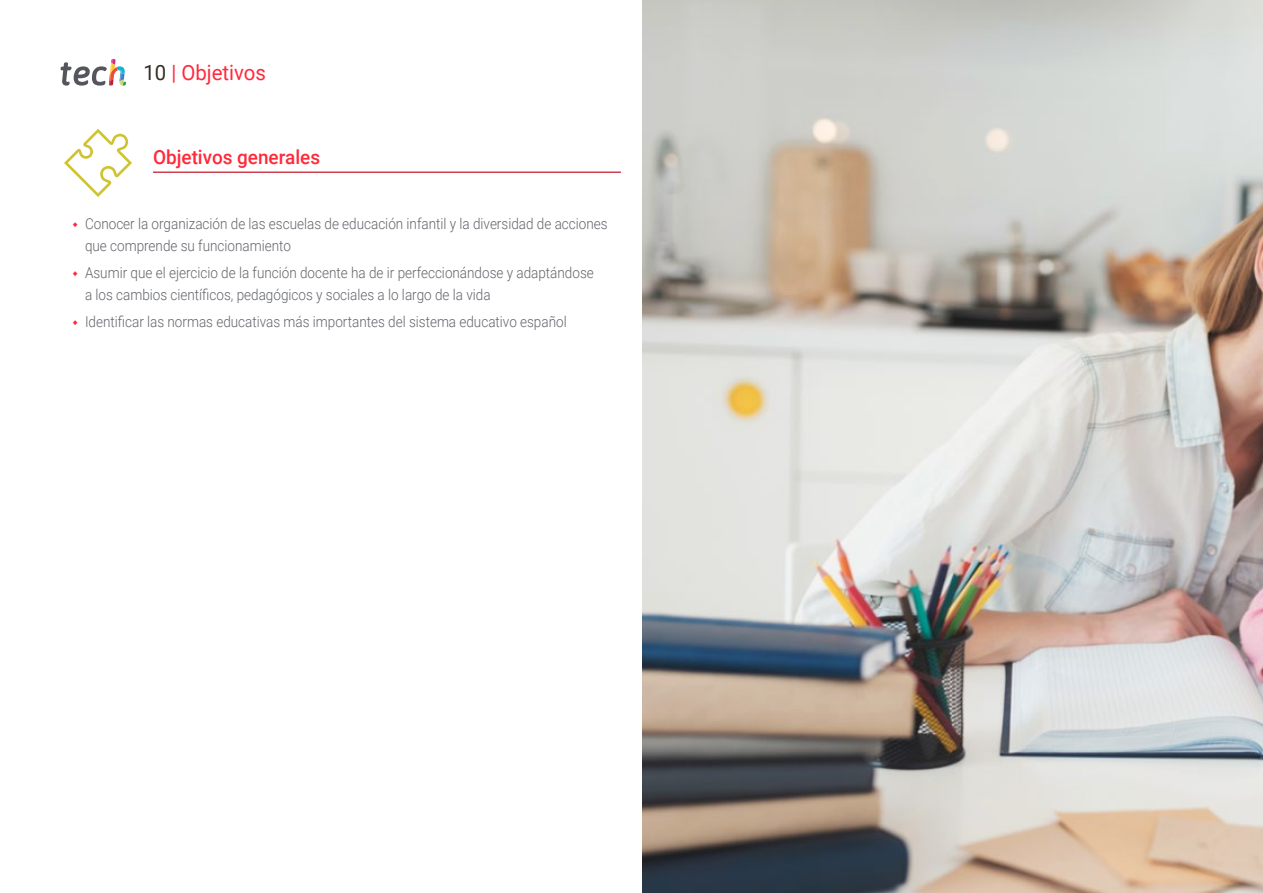
<style>
.page{position:relative;width:1263px;height:893px;background:#fff}
.page>*{position:absolute;margin:0;border:0;box-sizing:border-box;transform-origin:0 0}
.t1{font:21px "Roboto";color:#ff293a}
.t2{font:500 19.5px "Roboto";color:#ff293a}
.t3{font:300 15px/22.5px "Roboto";color:#61646a;scale:.9 1}
.s1{color:#312e20}
</style>
<div class="page">
<hr style="left:153px;top:172px;width:468px;height:1px;background:#ff293a">
<svg style="left:64px;top:129px;width:68px;height:68px"></svg>
<img style="left:642px;top:0;width:621px;height:893px">
<svg style="left:61px;top:59px;width:65px;height:27px"></svg>
<h1 class="t1" style="left:144px;top:57px;width:124px"><span class="s1">10</span> | Objetivos</h1>
<h2 class="t2" style="left:153px;top:143px;width:169px">Objetivos generales</h2>
<p class="t3" style="left:85px;top:211px;width:582px">Conocer la organización de las escuelas de educación infantil y la diversidad de acciones que comprende su funcionamiento</p>
<p class="t3" style="left:85px;top:261px;width:567px">Asumir que el ejercicio de la función docente ha de ir perfeccionándose y adaptándose a los cambios científicos, pedagógicos y sociales a lo largo de la vida</p>
<p class="t3" style="left:85px;top:310px;width:537px">Identificar las normas educativas más importantes del sistema educativo español</p>
</div>
